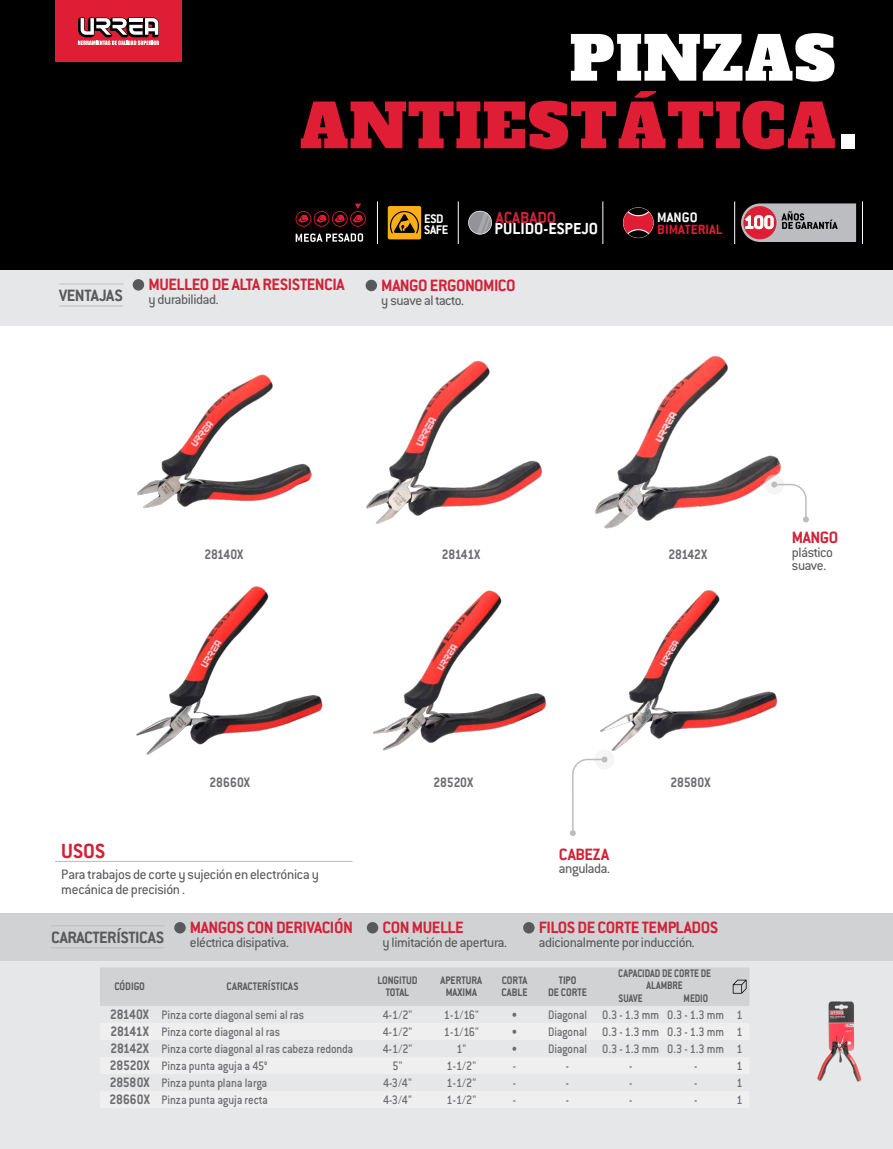
<style>
.page{position:relative;width:893px;height:1149px;background:#fff}
.page>*{position:absolute;margin:0;border:0;box-sizing:border-box;transform-origin:0 0}
.t1{font:60px/67.5px "Alfa Slab One";letter-spacing:.02em;color:#df1e36}
.t2{font:700 22.5px "Conduit ITC Std";color:#d12238}
.t3{font:700 18px "Conduit ITC Std";letter-spacing:-.025em;color:#d12238}
.t4{font:700 18px "Conduit ITC Std";letter-spacing:-.025em;color:#57595b}
.t5{font:700 17.55px "Conduit ITC";color:#fff}
.t6{font:700 17.55px "Conduit ITC";color:#d12238}
.t7{font:15px/13.5px "Conduit ITC Std";letter-spacing:-.025em;color:#57595b}
.t8{font:700 15px "Conduit ITC Std";letter-spacing:-.015em;color:#6d6d71;scale:.9 1}
.t9{font:700 15px "Conduit ITC";color:#fff}
.t10{font:700 14.7px "Conduit ITC";color:#df1e36}
.t11{font:700 13.8px/11.1px "Conduit ITC";letter-spacing:-.025em;color:#fff}
.t12{font:500 13.5px "Conduit ITC Std";letter-spacing:-.015em;color:#6d6d71;scale:.9 1}
.t13{font:700 12px/12px "Conduit ITC Std";color:#57595b;text-align:center;scale:.9 1}
.t14{font:700 12px/12px "Conduit ITC Std";color:#57595b;text-align:center;scale:.85 1}
.s1{color:#fff}
.s2{font-size:87px;color:#fff}
.s3{font-weight:700;font-size:15px}
</style>
<div class="page">
<div style="left:0;top:270px;width:893px;height:56px;background:#e5e7e8"></div>
<div style="left:0;top:0;width:893px;height:270px;background:#000"></div>
<div style="left:0;top:915px;width:893px;height:233px;background:#e5e7e8"></div>
<div style="left:0;top:912px;width:893px;height:48px;background:#d1d2d4"></div>
<hr style="left:51px;top:925px;width:114px;height:1px;background:#bbbdc0">
<hr style="left:51px;top:947px;width:113px;height:1px;background:#bbbdc0">
<div style="left:174px;top:921px;width:12px;height:12px;background:#57595b;border-radius:50%"></div>
<div style="left:367px;top:921px;width:11px;height:12px;background:#57595b;border-radius:50%"></div>
<div style="left:523px;top:921px;width:12px;height:12px;background:#57595b;border-radius:50%"></div>
<div style="left:55px;top:0;width:127px;height:62px;background:#df1e36"></div>
<svg style="left:78px;top:18px;width:81px;height:27px"></svg>
<img style="left:137px;top:374px;width:175px;height:135px">
<img style="left:373px;top:590px;width:174px;height:161px">
<img style="left:366px;top:360px;width:176px;height:164px">
<img style="left:600px;top:590px;width:177px;height:161px">
<img style="left:595px;top:356px;width:187px;height:173px">
<hr style="left:59px;top:283px;width:64px;height:1px;background:#bbbdc0">
<hr style="left:59px;top:305px;width:64px;height:1px;background:#bbbdc0">
<div style="left:133px;top:279px;width:11px;height:11px;background:#57595b;border-radius:50%"></div>
<div style="left:366px;top:280px;width:11px;height:11px;background:#57595b;border-radius:50%"></div>
<div style="left:595px;top:749px;width:19px;height:20px;background:#f5f5f5;border-radius:50%"></div>
<svg style="left:764px;top:474px;width:20px;height:20px"></svg>
<svg style="left:570px;top:756px;width:37px;height:79px"></svg>
<svg style="left:771px;top:481px;width:38px;height:41px"></svg>
<div style="left:100px;top:967px;width:649px;height:38px;background:#d1d2d4"></div>
<hr style="left:55px;top:860px;width:298px;height:1px;background:#bbbdc0">
<img style="left:136px;top:586px;width:187px;height:169px">
<hr style="left:377px;top:201px;width:1px;height:43px;background:#fff">
<hr style="left:458px;top:201px;width:1px;height:43px;background:#fff">
<hr style="left:602px;top:201px;width:1px;height:43px;background:#fff">
<hr style="left:734px;top:201px;width:1px;height:43px;background:#fff">
<hr style="left:862px;top:201px;width:1px;height:43px;background:#fff">
<svg style="left:296px;top:203px;width:70px;height:24px"></svg>
<svg style="left:296px;top:233px;width:67px;height:9px"></svg>
<div style="left:388px;top:206px;width:33px;height:33px;background:#fbaf16;border-radius:2px"></div>
<svg style="left:390px;top:211px;width:29px;height:23px"></svg>
<svg style="left:468px;top:211px;width:24px;height:23px"></svg>
<svg style="left:628px;top:230px;width:20px;height:8px"></svg>
<svg style="left:628px;top:207px;width:20px;height:8px"></svg>
<svg style="left:623px;top:212px;width:30px;height:21px"></svg>
<svg style="left:741px;top:203px;width:115px;height:39px;background:#ad959a"></svg>
<img style="left:817px;top:1001px;width:45px;height:80px">
<h1 class="t1" style="left:300px;top:26px;width:560px;text-indent:270px"><span class="s1">PINZAS<br></span>ANTIESTÁTICA<span class="s2">.</span></h1>
<h3 class="t4" style="left:59px;top:284px;width:65px">VENTAJAS</h3>
<h3 class="t3" style="left:148px;top:274px;width:198px">MUELLEO DE ALTA RESISTENCIA</h3>
<p class="t7" style="left:148px;top:292px;width:72px">y durabilidad.</p>
<p class="t11" style="left:424px;top:212px;width:26px">ESD<br>SAFE</p>
<p class="t6" style="left:496px;top:207px;width:62px">ACABADO</p>
<p class="t5" style="left:495px;top:219px;width:105px">PULIDO-ESPEJO</p>
<h3 class="t3" style="left:381px;top:274px;width:136px">MANGO ERGONOMICO</h3>
<p class="t7" style="left:381px;top:292px;width:84px">y suave al tacto.</p>
<p class="t9" style="left:657px;top:208px;width:42px">MANGO</p>
<p class="t10" style="left:657px;top:220px;width:67px">BIMATERIAL</p>
<p class="t8" style="left:205px;top:545px;width:45px">28140X</p>
<p class="t8" style="left:442px;top:545px;width:44px">28141X</p>
<p class="t8" style="left:669px;top:545px;width:45px">28142X</p>
<h3 class="t3" style="left:792px;top:526px;width:48px">MANGO</h3>
<p class="t7" style="left:792px;top:544px;width:43px">plástico suave.</p>
<p class="t8" style="left:210px;top:773px;width:46px">28660X</p>
<p class="t8" style="left:434px;top:773px;width:46px">28520X</p>
<p class="t8" style="left:671px;top:773px;width:46px">28580X</p>
<h2 class="t2" style="left:61px;top:836px;width:46px">USOS</h2>
<p class="t7" style="left:61px;top:866px;width:259px;line-height:15px">Para trabajos de corte y sujeción en electrónica y mecánica de precisión .</p>
<h3 class="t3" style="left:559px;top:843px;width:52px">CABEZA</h3>
<p class="t7" style="left:559px;top:861px;width:53px">angulada.</p>
<h3 class="t4" style="left:51px;top:925px;width:115px">CARACTERÍSTICAS</h3>
<h3 class="t3" style="left:190px;top:916px;width:164px">MANGOS CON DERIVACIÓN</h3>
<p class="t7" style="left:190px;top:934px;width:100px">eléctrica disipativa.</p>
<h3 class="t3" style="left:383px;top:916px;width:83px">CON MUELLE</h3>
<p class="t7" style="left:383px;top:934px;width:126px">y limitación de apertura.</p>
<h3 class="t3" style="left:539px;top:916px;width:181px">FILOS DE CORTE TEMPLADOS</h3>
<p class="t7" style="left:539px;top:934px;width:157px">adicionalmente por inducción.</p>
<p class="t13" style="left:114px;top:980px;width:35px">CÓDIGO</p>
<p class="t13" style="left:227px;top:980px;width:81px">CARACTERÍSTICAS</p>
<p class="t13" style="left:377px;top:974px;width:46px">LONGITUD<br>TOTAL</p>
<p class="t13" style="left:440px;top:974px;width:48px">APERTURA<br>MAXIMA</p>
<p class="t13" style="left:501px;top:974px;width:31px;text-align:left">CORTA<br>CABLE</p>
<p class="t13" style="left:548px;top:974px;width:45px">TIPO<br>DE CORTE</p>
<p class="t14" style="left:618px;top:966px;width:111px">CAPACIDAD DE CORTE DE<br>ALAMBRE</p>
<p class="t14" style="left:619px;top:991px;width:30px">SUAVE</p>
<p class="t14" style="left:683px;top:991px;width:31px">MEDIO</p>
<p class="t12" style="left:110px;top:1005px;width:217px"><span class="s3">28140X</span> Pinza corte diagonal semi al ras</p>
<p class="t12" style="left:383px;top:1005px;width:34px">4-1/2"</p>
<p class="t12" style="left:444px;top:1005px;width:40px">1-1/16"</p>
<p class="t12" style="left:511px;top:1005px;width:258px">• Diagonal 0.3 - 1.3 mm 0.3 - 1.3 mm 1</p>
<p class="t12" style="left:110px;top:1022px;width:190px"><span class="s3">28141X</span> Pinza corte diagonal al ras</p>
<p class="t12" style="left:383px;top:1022px;width:34px">4-1/2"</p>
<p class="t12" style="left:444px;top:1022px;width:40px">1-1/16"</p>
<p class="t12" style="left:511px;top:1022px;width:258px">• Diagonal 0.3 - 1.3 mm 0.3 - 1.3 mm 1</p>
<p class="t12" style="left:110px;top:1039px;width:272px"><span class="s3">28142X</span> Pinza corte diagonal al ras cabeza redonda</p>
<p class="t12" style="left:383px;top:1039px;width:34px">4-1/2"</p>
<p class="t12" style="left:456px;top:1039px;width:13px">1"</p>
<p class="t12" style="left:511px;top:1039px;width:258px">• Diagonal 0.3 - 1.3 mm 0.3 - 1.3 mm 1</p>
<p class="t12" style="left:110px;top:1056px;width:177px"><span class="s3">28520X</span> Pinza punta aguja a 45°</p>
<p class="t12" style="left:393px;top:1056px;width:13px">5"</p>
<p class="t12" style="left:446px;top:1056px;width:34px">1-1/2"</p>
<p class="t12" style="left:513px;top:1056px;width:5px">-</p>
<p class="t12" style="left:566px;top:1056px;width:5px">-</p>
<p class="t12" style="left:629px;top:1056px;width:5px">-</p>
<p class="t12" style="left:694px;top:1056px;width:5px">-</p>
<p class="t12" style="left:736px;top:1056px;width:8px">1</p>
<p class="t12" style="left:110px;top:1073px;width:177px"><span class="s3">28580X</span> Pinza punta plana larga</p>
<p class="t12" style="left:383px;top:1073px;width:34px">4-3/4"</p>
<p class="t12" style="left:446px;top:1073px;width:34px">1-1/2"</p>
<p class="t12" style="left:513px;top:1073px;width:5px">-</p>
<p class="t12" style="left:566px;top:1073px;width:5px">-</p>
<p class="t12" style="left:629px;top:1073px;width:5px">-</p>
<p class="t12" style="left:694px;top:1073px;width:5px">-</p>
<p class="t12" style="left:736px;top:1073px;width:8px">1</p>
<p class="t12" style="left:109px;top:1090px;width:178px"><span class="s3">28660X</span> Pinza punta aguja recta</p>
<p class="t12" style="left:383px;top:1090px;width:34px">4-3/4"</p>
<p class="t12" style="left:446px;top:1090px;width:34px">1-1/2"</p>
<p class="t12" style="left:513px;top:1090px;width:5px">-</p>
<p class="t12" style="left:566px;top:1090px;width:5px">-</p>
<p class="t12" style="left:629px;top:1090px;width:5px">-</p>
<p class="t12" style="left:694px;top:1090px;width:5px">-</p>
<p class="t12" style="left:736px;top:1090px;width:8px">1</p>
</div>
